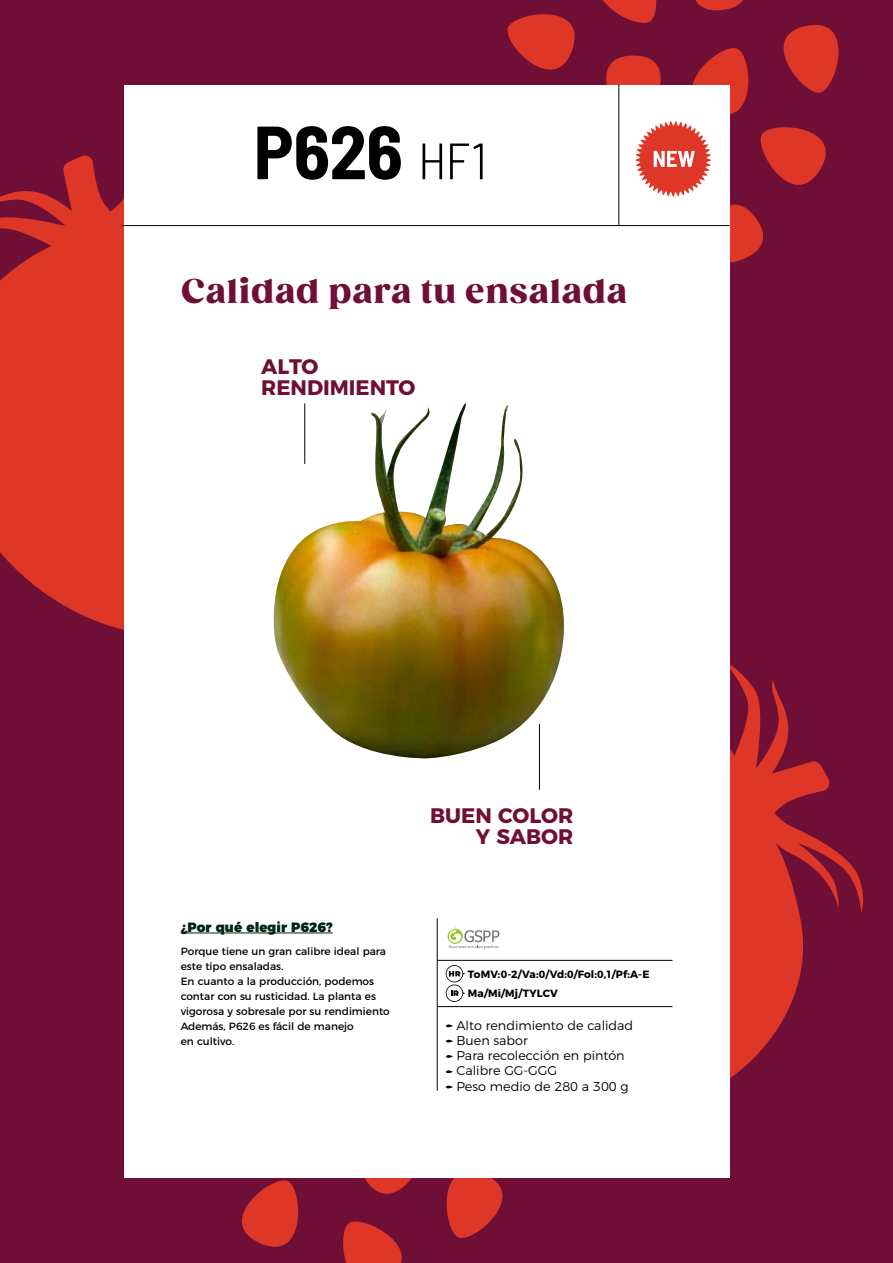
<style>
.page{position:relative;width:893px;height:1263px;background:#6f0f36}
.page>*{position:absolute;margin:0;border:0;box-sizing:border-box;transform-origin:0 0}
.t1{font:700 semi-condensed 75px "Barlow";color:#000}
.t2{font:900 33px "Gazpacho";letter-spacing:.04em;color:#6f0f36}
.t3{font:700 21px/21px "Montserrat";color:#6f0f36}
.t4{font:900 13.5px "Montserrat";color:#002511}
.t5{font:300 12.75px/15.3px "Montserrat";color:#000}
.t6{font:10.5px/15px "Montserrat";color:#000}
.t7{font:700 10.5px/19.5px "Montserrat";letter-spacing:.01em;color:#000}
.s1{font-weight:300;font-size:51px}
</style>
<div class="page">
<svg style="left:730px;top:913px;width:73px;height:166px;fill:#de3727"></svg>
<svg style="left:730px;top:664px;width:134px;height:249px"></svg>
<svg style="left:0;top:264px;width:124px;height:366px;background:#d43328"></svg>
<svg style="left:0;top:155px;width:124px;height:109px"></svg>
<div style="left:124px;top:85px;width:606px;height:1093px;background:#fff"></div>
<hr style="left:122px;top:225px;width:608px;height:1px;background:#000">
<hr style="left:539px;top:724px;width:1px;height:66px;background:#000">
<svg style="left:501px;top:0;width:338px;height:263px"></svg>
<hr style="left:437px;top:918px;width:1px;height:42px;background:#000">
<hr style="left:437px;top:960px;width:235px;height:1px;background:#000">
<hr style="left:437px;top:1006px;width:235px;height:1px;background:#000">
<svg style="left:180px;top:926px;width:351px;height:337px"></svg>
<img style="left:273px;top:403px;width:291px;height:356px">
<h1 class="t1" style="left:254px;top:98px;width:235px">P626 <span class="s1">HF1</span></h1>
<h2 class="t2" style="left:182px;top:271px;width:447px">Calidad para tu ensalada</h2>
<h3 class="t3" style="left:261px;top:354px;width:156px">ALTO<br>RENDIMIENTO</h3>
<p class="t4" style="left:181px;top:915px;width:154px">¿Por qué elegir P626?</p>
<p class="t6" style="left:181px;top:943px;width:211px">Porque tiene un gran calibre ideal para este tipo ensaladas.<br>En cuanto a la producción, podemos contar con su rusticidad. La planta es vigorosa y sobresale por su rendimiento<br>Además, P626 es fácil de manejo<br>en cultivo.</p>
<h3 class="t3" style="left:430px;top:803px;width:145px;text-align:right">BUEN COLOR<br>Y SABOR</h3>
<p class="t7" style="left:468px;top:963px;width:183px">ToMV:0-2/Va:0/Vd:0/Fol:0,1/Pf:A-E<br>Ma/Mi/Mj/TYLCV</p>
<p class="t5" style="left:456px;top:1016px;width:178px">Alto rendimiento de calidad<br>Buen sabor<br>Para recolección en pintón<br>Calibre GG-GGG<br>Peso medio de 280 a 300 g</p>
</div>
